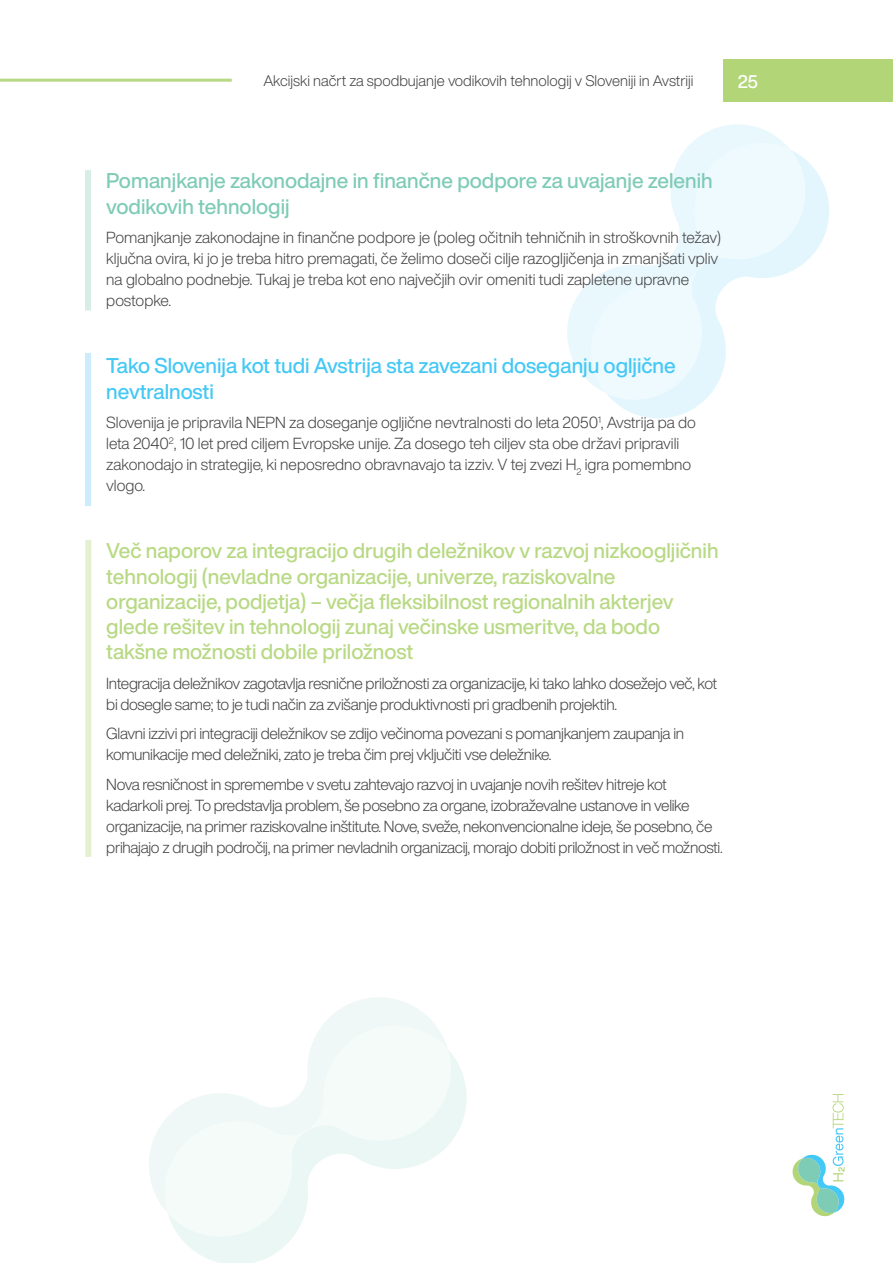
<style>
.page{position:relative;width:893px;height:1263px;background:#fff}
.page>*{position:absolute;margin:0;border:0;box-sizing:border-box;transform-origin:0 0}
.t1{font:500 21px/25.2px "Helvetica Now Display";color:#b8d984}
.t2{font:500 21px/25.2px "Helvetica Now Display";color:#7ecbb6}
.t3{font:500 21px/25.2px "Helvetica Now Display";color:#44c8f5}
.t4{font:500 18px "Helvetica Now Display";color:#fff}
.t5{font:300 15.75px/21px "Helvetica Now Display";letter-spacing:-.02em;color:#414042}
.t6{font:300 15.75px/21px "Helvetica Now Display";color:#414042}
.t7{font:300 15px "Helvetica Now Display";color:#414042}
</style>
<div class="page">
<div style="left:723px;top:59px;width:170px;height:42px;background:#b1d577"></div>
<hr style="left:0;top:79px;width:232px;height:3px;background:#b8d984">
<svg style="left:792px;top:1094px;width:53px;height:123px"></svg>
<svg style="left:181px;top:1055px;width:286px;height:208px"></svg>
<svg style="left:149px;top:997px;width:285px;height:210px"></svg>
<svg style="left:163px;top:1024px;width:289px;height:214px;fill:#f5fbf9"></svg>
<svg style="left:567px;top:124px;width:212px;height:251px"></svg>
<svg style="left:617px;top:169px;width:212px;height:250px"></svg>
<svg style="left:583px;top:139px;width:231px;height:265px;fill:#eefafe"></svg>
<div style="left:85px;top:170px;width:6px;height:140px;background:#d7ede6"></div>
<div style="left:85px;top:353px;width:6px;height:153px;background:#ccecfc"></div>
<div style="left:85px;top:540px;width:6px;height:317px;background:#e5f0d3"></div>
<p class="t7" style="left:263px;top:71px;width:431px">Akcijski načrt za spodbujanje vodikovih tehnologij v Sloveniji in Avstriji</p>
<p class="t4" style="left:738px;top:69px;width:22px">25</p>
<h1 class="t2" style="left:106px;top:168px;width:608px">Pomanjkanje zakonodajne in finančne podpore za uvajanje zelenih vodikovih tehnologij</h1>
<p class="t6" style="left:106px;top:227px;width:616px">Pomanjkanje zakonodajne in finančne podpore je (poleg očitnih tehničnih in stroškovnih težav) ključna ovira, ki jo je treba hitro premagati, če želimo doseči cilje razogljičenja in zmanjšati vpliv na globalno podnebje. Tukaj je treba kot eno največjih ovir omeniti tudi zapletene upravne postopke.</p>
<h1 class="t3" style="left:106px;top:353px;width:571px">Tako Slovenija kot tudi Avstrija sta zavezani doseganju ogljične nevtralnosti</h1>
<p class="t6" style="left:106px;top:412px;width:591px">Slovenija je pripravila NEPN za doseganje ogljične nevtralnosti do leta 2050<sup>1</sup>, Avstrija pa do leta 2040<sup>2</sup>, 10 let pred ciljem Evropske unije. Za dosego teh ciljev sta obe državi pripravili zakonodajo in strategije, ki neposredno obravnavajo ta izziv. V tej zvezi H<sub>2</sub> igra pomembno vlogo.</p>
<p class="t1" style="left:106px;top:538px;width:614px">Več naporov za integracijo drugih deležnikov v razvoj nizkoogljičnih tehnologij (nevladne organizacije, univerze, raziskovalne organizacije, podjetja) – večja fleksibilnost regionalnih akterjev glede rešitev in tehnologij zunaj večinske usmeritve, da bodo takšne možnosti dobile priložnost</p>
<p class="t5" style="left:106px;top:672px;width:612px">Integracija deležnikov zagotavlja resnične priložnosti za organizacije, ki tako lahko dosežejo več, kot bi dosegle same; to je tudi način za zvišanje produktivnosti pri gradbenih projektih.</p>
<p class="t5" style="left:106px;top:723px;width:579px">Glavni izzivi pri integraciji deležnikov se zdijo večinoma povezani s pomanjkanjem zaupanja in komunikacije med deležniki, zato je treba čim prej vključiti vse deležnike.</p>
<p class="t5" style="left:106px;top:773px;width:618px">Nova resničnost in spremembe v svetu zahtevajo razvoj in uvajanje novih rešitev hitreje kot kadarkoli prej. To predstavlja problem, še posebno za organe, izobraževalne ustanove in velike organizacije, na primer raziskovalne inštitute. Nove, sveže, nekonvencionalne ideje, še posebno, če prihajajo z drugih področij, na primer nevladnih organizacij, morajo dobiti priložnost in več možnosti.</p>
</div>
